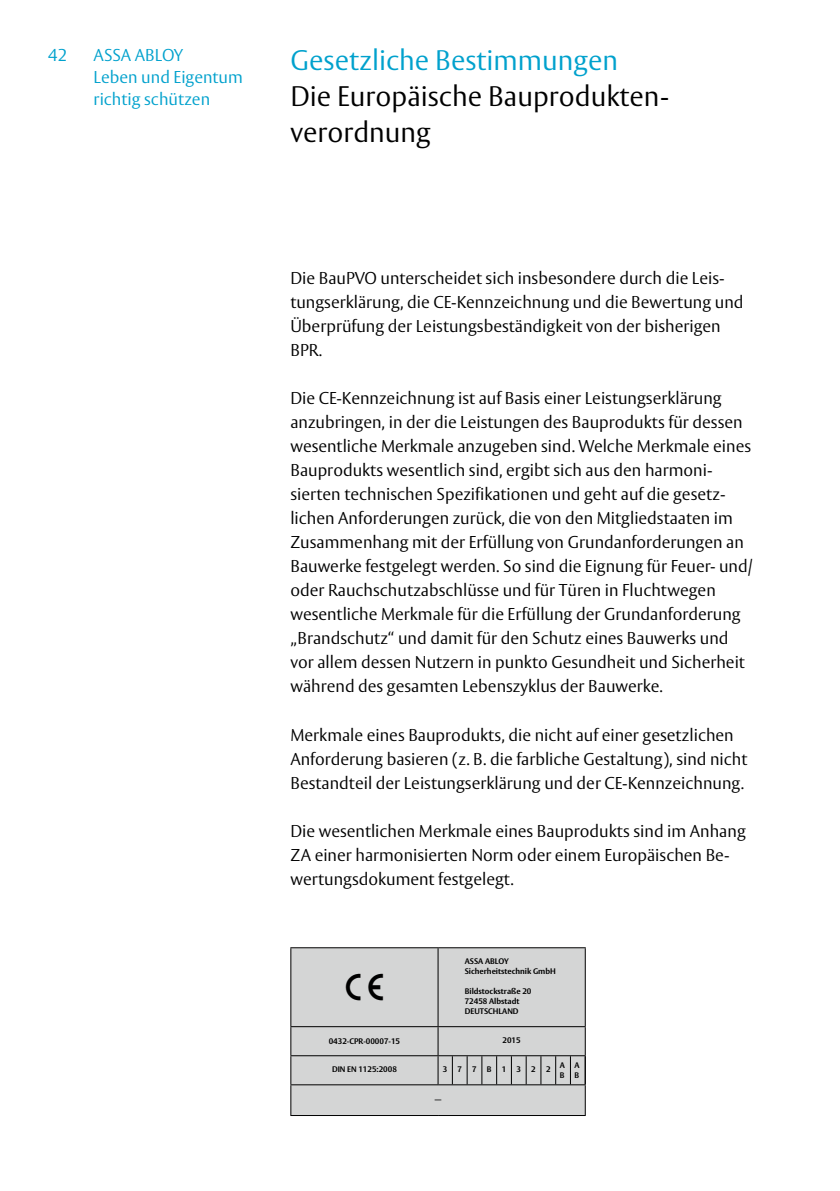
<style>
.page{position:relative;width:840px;height:1191px;background:#fff}
.page>*{position:absolute;margin:0;border:0;box-sizing:border-box;transform-origin:0 0}
.t1{font:300 28px/36px "ASSA Vesta";color:#000}
.t2{font:300 28px "ASSA Vesta";color:#00a1cd}
.t3{font:300 17px/24px "ASSA Vesta";color:#000}
.t4{font:300 17px/22px "ASSA Vesta";color:#00a1cd}
.t5{font:700 8px/10px "ASSA Vesta";color:#000}
</style>
<div class="page">
<div style="left:291px;top:948px;width:293px;height:167px;background:#d4d5d5"></div>
<hr style="left:290px;top:947px;width:148px;height:1px;background:#000">
<hr style="left:290px;top:948px;width:1px;height:78px;background:#000">
<hr style="left:438px;top:947px;width:147px;height:1px;background:#000">
<hr style="left:437px;top:948px;width:1px;height:78px;background:#000">
<hr style="left:584px;top:948px;width:1px;height:78px;background:#000">
<hr style="left:290px;top:1026px;width:148px;height:1px;background:#000">
<hr style="left:438px;top:1026px;width:147px;height:1px;background:#000">
<hr style="left:290px;top:1055px;width:148px;height:1px;background:#000">
<svg style="left:290px;top:1027px;width:1px;height:57px"></svg>
<hr style="left:438px;top:1055px;width:147px;height:1px;background:#000">
<svg style="left:437px;top:1027px;width:1px;height:57px"></svg>
<hr style="left:290px;top:1084px;width:148px;height:1px;background:#000">
<hr style="left:290px;top:1085px;width:1px;height:30px;background:#000">
<hr style="left:438px;top:1084px;width:147px;height:1px;background:#000">
<hr style="left:584px;top:1085px;width:1px;height:30px;background:#000">
<hr style="left:290px;top:1115px;width:148px;height:1px;background:#000">
<hr style="left:438px;top:1115px;width:147px;height:1px;background:#000">
<svg style="left:466px;top:1056px;width:1px;height:28px"></svg>
<svg style="left:481px;top:1056px;width:1px;height:28px"></svg>
<svg style="left:496px;top:1056px;width:1px;height:28px"></svg>
<svg style="left:510px;top:1056px;width:1px;height:28px"></svg>
<svg style="left:525px;top:1056px;width:1px;height:28px"></svg>
<svg style="left:540px;top:1056px;width:1px;height:28px"></svg>
<svg style="left:584px;top:1027px;width:1px;height:57px"></svg>
<svg style="left:451px;top:1056px;width:1px;height:28px"></svg>
<svg style="left:555px;top:1056px;width:1px;height:28px"></svg>
<svg style="left:569px;top:1056px;width:1px;height:28px"></svg>
<svg style="left:346px;top:974px;width:37px;height:26px"></svg>
<p class="t4" style="left:48px;top:45px;width:20px">42</p>
<p class="t4" style="left:94px;top:45px;width:151px">ASSA ABLOY<br>Leben und Eigentum richtig schützen</p>
<h1 class="t2" style="left:290px;top:43px;width:329px">Gesetzliche Bestimmungen</h1>
<h1 class="t1" style="left:290px;top:79px;width:380px">Die Europäische Bauprodukten&shy;verordnung</h1>
<p class="t3" style="left:290px;top:267px;width:454px">Die BauPVO unterscheidet sich insbesondere durch die Leis&shy;tungserklärung, die CE-Kennzeichnung und die Bewertung und Überprüfung der Leistungsbeständigkeit von der bisherigen BPR.</p>
<p class="t3" style="left:290px;top:387px;width:463px">Die CE-Kennzeichnung ist auf Basis einer Leistungserklärung anzubringen, in der die Leistungen des Bauprodukts für dessen wesentliche Merkmale anzugeben sind. Welche Merkmale eines Bauprodukts wesentlich sind, ergibt sich aus den harmoni&shy;sierten technischen Spezifikationen und geht auf die gesetz&shy;lichen Anforderungen zurück, die von den Mitgliedstaaten im Zusammenhang mit der Erfüllung von Grundanforderungen an Bauwerke festgelegt werden. So sind die Eignung für Feuer- und/ oder Rauchschutzabschlüsse und für Türen in Fluchtwegen wesentliche Merkmale für die Erfüllung der Grundanforderung „Brandschutz“ und damit für den Schutz eines Bauwerks und vor allem dessen Nutzern in punkto Gesundheit und Sicherheit während des gesamten Lebenszyklus der Bauwerke.</p>
<p class="t3" style="left:290px;top:723px;width:458px">Merkmale eines Bauprodukts, die nicht auf einer gesetzlichen<br>Anforderung basieren (z. B. die farbliche Gestaltung), sind nicht<br>Bestandteil der Leistungserklärung und der CE-Kennzeichnung.</p>
<p class="t3" style="left:290px;top:819px;width:456px">Die wesentlichen Merkmale eines Bauprodukts sind im Anhang<br>ZA einer harmonisierten Norm oder einem Europäischen Be&shy;wertungsdokument festgelegt.</p>
<p class="t5" style="left:464px;top:956px;width:93px">ASSA ABLOY<br>Sicherheitstechnik GmbH</p>
<p class="t5" style="left:464px;top:986px;width:68px">Bildstockstraße 20<br>72458 Albstadt<br>DEUTSCHLAND</p>
<p class="t5" style="left:328px;top:1036px;width:73px">0432-CPR-00007-15</p>
<p class="t5" style="left:502px;top:1035px;width:20px">2015</p>
<p class="t5" style="left:332px;top:1064px;width:66px">DIN EN 1125:2008</p>
<p class="t5" style="left:442px;top:1064px;width:6px">3</p>
<p class="t5" style="left:457px;top:1064px;width:6px">7</p>
<p class="t5" style="left:472px;top:1064px;width:6px">7</p>
<p class="t5" style="left:486px;top:1064px;width:6px">B</p>
<p class="t5" style="left:501px;top:1064px;width:6px">1</p>
<p class="t5" style="left:516px;top:1064px;width:6px">3</p>
<p class="t5" style="left:531px;top:1064px;width:6px">2</p>
<p class="t5" style="left:545px;top:1064px;width:6px">2</p>
<p class="t5" style="left:559px;top:1060px;width:7px">A<br>B</p>
<p class="t5" style="left:574px;top:1060px;width:7px">A<br>B</p>
<p class="t5" style="left:434px;top:1094px;width:8px">—</p>
</div>
